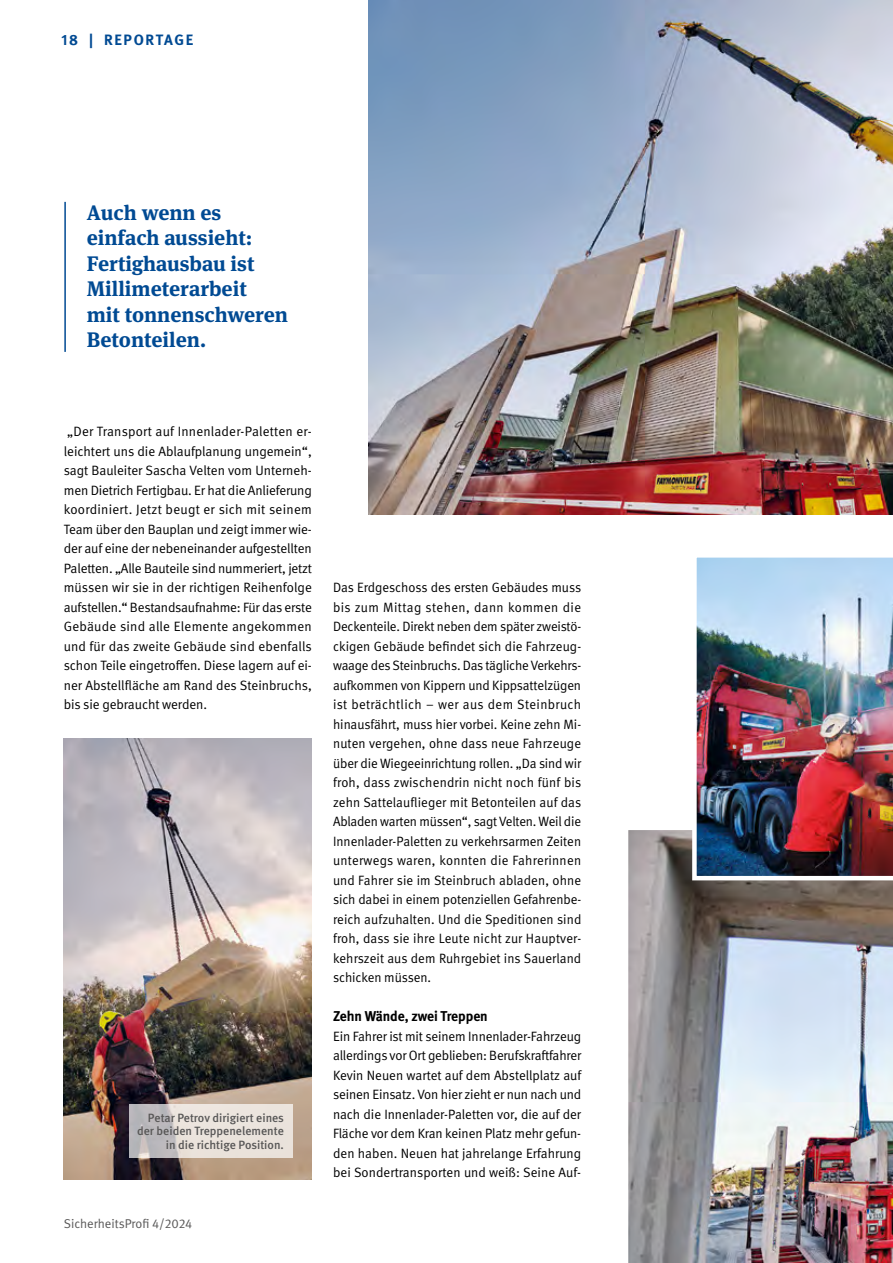
<style>
.page{position:relative;width:893px;height:1263px;background:#fff}
.page>*{position:absolute;margin:0;border:0;box-sizing:border-box;transform-origin:0 0}
.BGV_Zitat_Blau_14pt{font:700 21px/25.5px "DGUV Meta Serif";color:#004a93}
.t1{font:700 15px "DGUV Meta";letter-spacing:.11em;color:#004a93}
.BGV_Zwischen_2-Stufe{font:700 14.25px "DGUV Meta";letter-spacing:-.005em;color:#000}
.BGV_Fließ_Text_9pt_b{font:13.5px/19.5px "DGUV Meta";letter-spacing:.005em;color:#000;text-align:justify}
.t2{font:12.75px "DGUV Meta";color:#585757}
.NEU_BGV_BU{font:500 12px "DGUV Meta";color:#585757}
</style>
<div class="page">
<img style="left:64px;top:738px;width:248px;height:441px">
<hr style="left:64px;top:202px;width:2px;height:150px;background:#004a93">
<svg style="left:129px;top:1104px;width:163px;height:53px;background:#ddd7d3"></svg>
<img style="left:696px;top:557px;width:196px;height:268px">
<img style="left:628px;top:825px;width:264px;height:438px">
<img style="left:369px;top:0;width:523px;height:514px">
<p class="t1" style="left:62px;top:31px;width:133px">18 | REPORTAGE</p>
<p class="BGV_Zitat_Blau_14pt" style="left:87px;top:200px;width:203px">Auch wenn es einfach aussieht:<br>Fertighausbau ist<br>Millimeterarbeit<br>mit tonnenschweren<br>Betonteilen.</p>
<p class="BGV_Fließ_Text_9pt_b" style="left:64px;top:422px;width:250px">„Der Transport auf Innenlader-Paletten er&shy;leichtert uns die Ablaufplanung ungemein“, sagt Bauleiter Sascha Velten vom Unterneh&shy;men Dietrich Fertigbau. Er hat die Anlieferung koordiniert. Jetzt beugt er sich mit seinem Team über den Bauplan und zeigt immer wie&shy;der auf eine der nebeneinander aufgestellten Paletten. „Alle Bauteile sind nummeriert, jetzt müssen wir sie in der richtigen Reihenfolge aufstellen.“ Bestandsaufnahme: Für das erste Gebäude sind alle Elemente angekommen und für das zweite Gebäude sind ebenfalls schon Teile eingetroffen. Diese lagern auf ei&shy;ner Abstellfläche am Rand des Steinbruchs, bis sie gebraucht werden.</p>
<p class="NEU_BGV_BU" style="left:148px;top:1110px;width:137px">Petar Petrov dirigiert eines</p>
<p class="NEU_BGV_BU" style="left:137px;top:1124px;width:148px">der beiden Treppenelemente</p>
<p class="NEU_BGV_BU" style="left:166px;top:1137px;width:120px">in die richtige Position.</p>
<p class="t2" style="left:64px;top:1216px;width:130px">SicherheitsProfi 4/2024</p>
<p class="BGV_Fließ_Text_9pt_b" style="left:333px;top:578px;width:250px">Das Erdgeschoss des ersten Gebäudes muss bis zum Mittag stehen, dann kommen die Deckenteile. Direkt neben dem später zweistö&shy;ckigen Gebäude befindet sich die Fahrzeug&shy;waage des Steinbruchs. Das tägliche Verkehrs&shy;aufkommen von Kippern und Kippsattelzügen ist beträchtlich – wer aus dem Steinbruch hinausfährt, muss hier vorbei. Keine zehn Mi&shy;nuten vergehen, ohne dass neue Fahrzeuge über die Wiegeeinrichtung rollen. „Da sind wir froh, dass zwischendrin nicht noch fünf bis zehn Sattelauflieger mit Betonteilen auf das Abladen warten müssen“, sagt Velten. Weil die Innenlader-Paletten zu verkehrsarmen Zeiten unterwegs waren, konnten die Fahrerinnen und Fahrer sie im Steinbruch abladen, ohne sich dabei in einem potenziellen Gefahrenbe&shy;reich aufzuhalten. Und die Speditionen sind froh, dass sie ihre Leute nicht zur Hauptver&shy;kehrszeit aus dem Ruhrgebiet ins Sauerland schicken müssen.</p>
<h2 class="BGV_Zwischen_2-Stufe" style="left:333px;top:1008px;width:156px">Zehn Wände, zwei Treppen</h2>
<p class="BGV_Fließ_Text_9pt_b" style="left:333px;top:1026px;width:250px">Ein Fahrer ist mit seinem Innenlader-Fahrzeug allerdings vor Ort geblieben: Berufskraftfahrer Kevin Neuen wartet auf dem Abstellplatz auf seinen Einsatz. Von hier zieht er nun nach und nach die Innenlader-Paletten vor, die auf der Fläche vor dem Kran keinen Platz mehr gefun&shy;den haben. Neuen hat jahrelange Erfahrung bei Sondertransporten und weiß: Seine Auf-</p>
</div>
